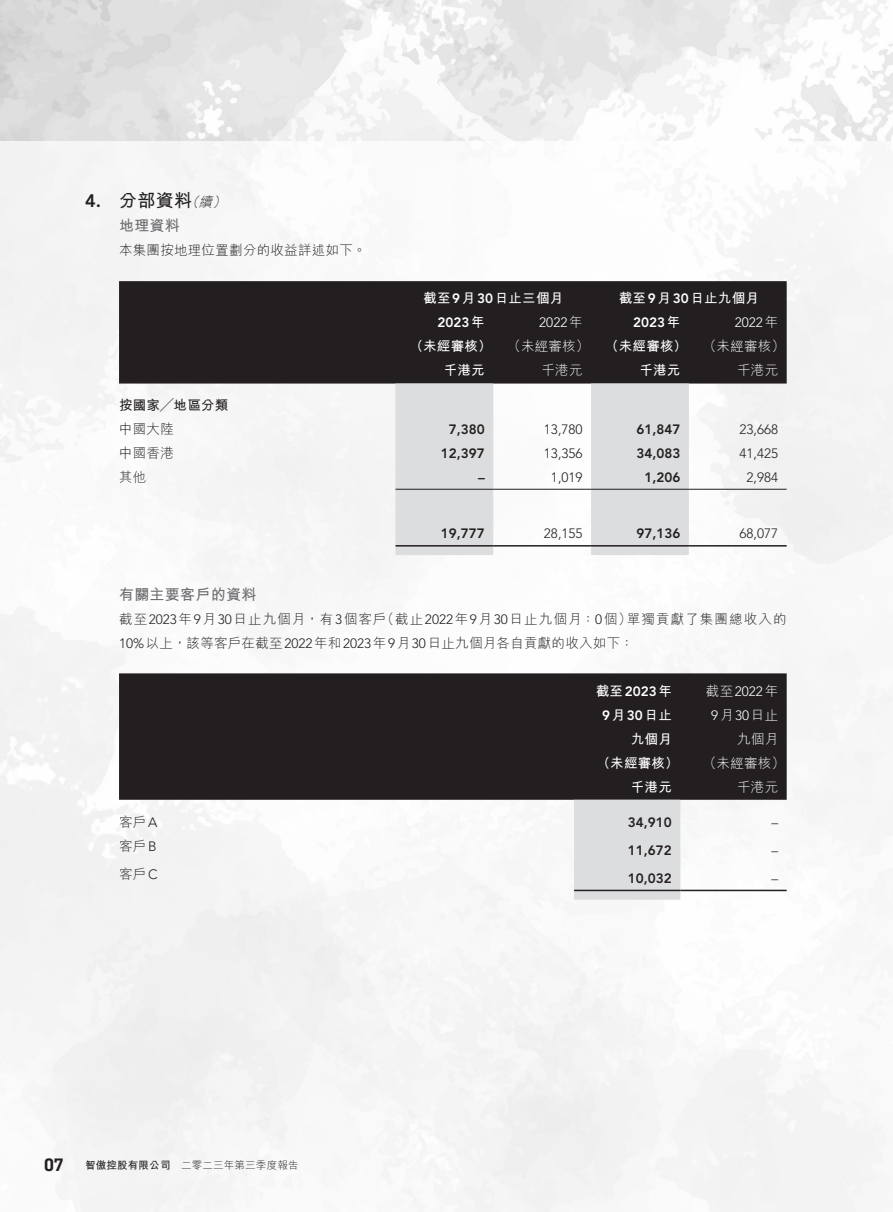
<style>
.page{position:relative;width:893px;height:1212px;background:#fff}
.page>*{position:absolute;margin:0;border:0;box-sizing:border-box;transform-origin:0 0}
._01_H1{font:700 18px "M Hei HK";color:#231f20}
.t1{font:700 18px "Battersea";color:#231f20}
._01_H1-2{font:800 18px "Avenir LT Std";color:#231f20}
._02_H2{font:700 15px "M Hei HK";letter-spacing:.02em;color:#6c6d70}
._00_txt{font:300 13.5px/24px "M Hei HK";letter-spacing:.02em;color:#231f20}
._50_Table_txt{font:800 13.5px "Avenir LT Std";color:#231f20}
._50_Table_txt-2{font:700 13.5px "M Hei HK";letter-spacing:.02em;color:#fff}
._50_Table_txt-3{font:300 13.5px "Avenir LT Std";color:#231f20}
._50_Table_txt-4{font:300 13.5px "M Hei HK";letter-spacing:.02em;color:#fff}
._50_Table_txt-5{font:300 13.5px "Avenir LT Std";color:#fff}
._50_Table_txt-6{font:800 13.5px "Avenir LT Std";color:#fff}
._50_Table_txt-7{font:300 13.5px "M Hei HK";letter-spacing:.02em;color:#231f20}
._00_txt-2{font:300 13.5px "M Hei HK";letter-spacing:.085em;color:#231f20}
._50_Table_txt-8{font:700 13.5px "M Hei HK";letter-spacing:.02em;color:#231f20}
._01_H1-3{font:italic 300 13.5px "M Hei HK";color:#231f20}
.t2{font:300 10.5px "M Hei HK";letter-spacing:.02em;color:#231f20}
.t3{font:700 10.5px "M Hei HK";letter-spacing:.02em;color:#231f20}
.s1{font-family:"Avenir LT Std";font-weight:800}
.s2{font-family:"M Hei HK";font-weight:700}
.s3{font-family:"M Hei HK"}
.s4{font-family:"Avenir LT Std"}
</style>
<div class="page">
<img style="left:0;top:0;width:893px;height:140px">
<div style="left:119px;top:281px;width:668px;height:102px;background:#231f20"></div>
<svg style="left:395px;top:383px;width:294px;height:172px;fill:#dcdddf"></svg>
<hr style="left:395px;top:489px;width:98px;height:1px;background:#231f20">
<hr style="left:493px;top:489px;width:98px;height:1px;background:#231f20">
<hr style="left:591px;top:489px;width:98px;height:1px;background:#231f20">
<hr style="left:689px;top:489px;width:98px;height:1px;background:#231f20">
<hr style="left:395px;top:545px;width:98px;height:1px;background:#231f20">
<hr style="left:493px;top:545px;width:98px;height:1px;background:#231f20">
<hr style="left:591px;top:545px;width:98px;height:1px;background:#231f20">
<hr style="left:689px;top:545px;width:98px;height:1px;background:#231f20">
<div style="left:119px;top:673px;width:668px;height:127px;background:#231f20"></div>
<div style="left:574px;top:800px;width:106px;height:100px;background:#dcdddf"></div>
<hr style="left:574px;top:890px;width:106px;height:1px;background:#231f20">
<hr style="left:680px;top:890px;width:107px;height:1px;background:#231f20">
<p class="_01_H1-2" style="left:85px;top:190px;width:17px">4.</p>
<p class="_01_H1" style="left:119px;top:188px;width:75px">分部資料</p>
<p class="_01_H1-3" style="left:199px;top:196px;width:18px">續</p>
<p class="_01_H1-3" style="left:185px;top:196px;width:18px">（</p>
<p class="_01_H1-3" style="left:212px;top:196px;width:18px">(</p>
<p class="_02_H2" style="left:119px;top:215px;width:62px">地理資料</p>
<p class="_00_txt" style="left:119px;top:238px;width:249px">本集團按地理位置劃分的收益詳述如下。</p>
<p class="_50_Table_txt-8" style="left:119px;top:396px;width:111px">按國家╱地區分類</p>
<p class="_50_Table_txt-7" style="left:119px;top:422px;width:56px">中國大陸</p>
<p class="_50_Table_txt-7" style="left:119px;top:446px;width:56px">中國香港</p>
<p class="_50_Table_txt-7" style="left:119px;top:470px;width:29px">其他</p>
<p class="_02_H2" style="left:119px;top:583px;width:139px">有關主要客戶的資料</p>
<p class="_50_Table_txt-2" style="left:423px;top:289px;width:142px">截至<span class="s1">9</span>月<span class="s1">30</span>日止三個月</p>
<p class="_50_Table_txt-2" style="left:619px;top:289px;width:142px">截至<span class="s1">9</span>月<span class="s1">30</span>日止九個月</p>
<p class="_50_Table_txt-6" style="left:438px;top:315px;width:49px">2023<span class="s2">年</span></p>
<p class="_50_Table_txt-5" style="left:539px;top:315px;width:45px">2022 <span class="s3">年</span></p>
<p class="_50_Table_txt-6" style="left:633px;top:315px;width:49px">2023 <span class="s2">年</span></p>
<p class="_50_Table_txt-5" style="left:735px;top:315px;width:45px">2022 <span class="s3">年</span></p>
<p class="_50_Table_txt-2" style="left:410px;top:337px;width:83px">（未經審核）</p>
<p class="_50_Table_txt-4" style="left:507px;top:340px;width:83px">（未經審核）</p>
<p class="_50_Table_txt-2" style="left:605px;top:337px;width:83px">（未經審核）</p>
<p class="_50_Table_txt-4" style="left:703px;top:340px;width:83px">（未經審核(</p>
<p class="_50_Table_txt-2" style="left:444px;top:361px;width:43px">千港元</p>
<p class="_50_Table_txt-4" style="left:541px;top:364px;width:43px">千港元</p>
<p class="_50_Table_txt-2" style="left:639px;top:361px;width:43px">千港元</p>
<p class="_50_Table_txt-4" style="left:737px;top:364px;width:43px">千港元</p>
<p class="_50_Table_txt" style="left:449px;top:422px;width:37px">7,380</p>
<p class="_50_Table_txt-3" style="left:544px;top:422px;width:40px">13,780</p>
<p class="_50_Table_txt" style="left:636px;top:422px;width:45px">61,847</p>
<p class="_50_Table_txt-3" style="left:739px;top:422px;width:40px">23,668</p>
<p class="_50_Table_txt" style="left:441px;top:446px;width:45px">12,397</p>
<p class="_50_Table_txt-3" style="left:544px;top:446px;width:40px">13,356</p>
<p class="_50_Table_txt" style="left:636px;top:446px;width:45px">34,083</p>
<p class="_50_Table_txt-3" style="left:739px;top:446px;width:40px">41,425</p>
<p class="_50_Table_txt" style="left:478px;top:470px;width:8px">–</p>
<p class="_50_Table_txt-3" style="left:551px;top:470px;width:33px">1,019</p>
<p class="_50_Table_txt" style="left:644px;top:470px;width:37px">1,206</p>
<p class="_50_Table_txt-3" style="left:747px;top:470px;width:33px">2,984</p>
<p class="_50_Table_txt" style="left:441px;top:526px;width:45px">19,777</p>
<p class="_50_Table_txt-3" style="left:544px;top:526px;width:40px">28,155</p>
<p class="_50_Table_txt" style="left:636px;top:526px;width:45px">97,136</p>
<p class="_50_Table_txt-3" style="left:739px;top:526px;width:40px">68,077</p>
<p class="_00_txt" style="left:381px;top:606px;width:252px">（截止<span class="s4">2022</span>年<span class="s4">9</span>月<span class="s4">30</span>日止九個月：<span class="s4">0</span>個）</p>
<p class="_00_txt" style="left:119px;top:606px;width:516px">截至<span class="s4">2023</span>年<span class="s4">9</span>月<span class="s4">30</span>日止九個月，有<span class="s4">3</span>個客戶<br><span class="s4">10%</span>以上，該等客戶在截至<span class="s4">2022</span>年和<span class="s4">2023</span>年<span class="s4">9</span>月<span class="s4">30</span>日止九個月各自貢獻的收入如下：</p>
<p class="_50_Table_txt-6" style="left:596px;top:683px;width:78px"><span class="s2">截至</span>2023<span class="s2">年</span></p>
<p class="_50_Table_txt-6" style="left:602px;top:707px;width:71px">9<span class="s2">月</span>30<span class="s2">日止</span></p>
<p class="_50_Table_txt-2" style="left:631px;top:729px;width:43px">九個月</p>
<p class="_00_txt-2" style="left:627px;top:612px;width:161px">單獨貢獻了集團總收入的</p>
<p class="_50_Table_txt-5" style="left:706px;top:683px;width:74px"><span class="s3">截至</span>2022<span class="s3">年</span></p>
<p class="_50_Table_txt-5" style="left:711px;top:707px;width:68px">9<span class="s3">月</span>30<span class="s3">日止</span></p>
<p class="_50_Table_txt-4" style="left:737px;top:732px;width:43px">九個月</p>
<p class="_50_Table_txt-4" style="left:703px;top:756px;width:83px">（未經審核(</p>
<p class="_50_Table_txt-2" style="left:597px;top:753px;width:83px">（未經審核）</p>
<p class="_50_Table_txt-7" style="left:119px;top:815px;width:40px">客戶<span class="s4">A</span></p>
<p class="_50_Table_txt-7" style="left:119px;top:839px;width:39px">客戶<span class="s4">B</span></p>
<p class="_50_Table_txt-7" style="left:119px;top:867px;width:40px">客戶<span class="s4">C</span></p>
<p class="_50_Table_txt-2" style="left:631px;top:777px;width:43px">千港元</p>
<p class="_50_Table_txt" style="left:628px;top:814px;width:45px">34,910</p>
<p class="_50_Table_txt" style="left:628px;top:842px;width:45px">11,672</p>
<p class="_50_Table_txt" style="left:628px;top:870px;width:45px">10,032</p>
<p class="_50_Table_txt-4" style="left:737px;top:780px;width:43px">千港元</p>
<p class="_50_Table_txt-3" style="left:771px;top:814px;width:8px">–</p>
<p class="_50_Table_txt-3" style="left:771px;top:842px;width:8px">–</p>
<p class="_50_Table_txt-3" style="left:771px;top:870px;width:8px">–</p>
<p class="t1" style="left:44px;top:1153px;width:21px">07</p>
<p class="t3" style="left:85px;top:1158px;width:87px">智傲控股有限公司</p>
<p class="t2" style="left:181px;top:1160px;width:119px">二零二三年第三季度報告</p>
</div>
